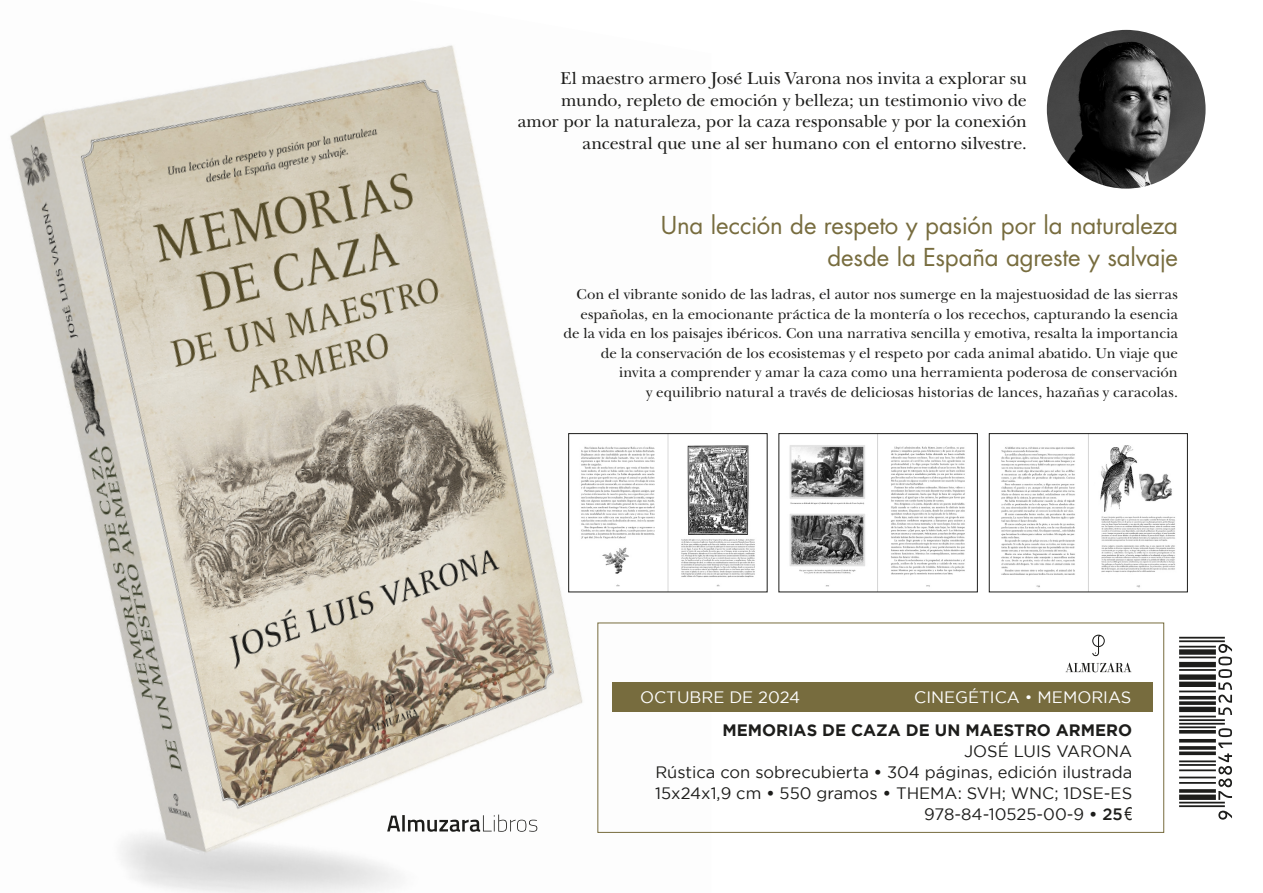
<style>
.page{position:relative;width:1263px;height:893px;background:#fff}
.page>*{position:absolute;margin:0;border:0;box-sizing:border-box;transform-origin:0 0}
.t1{font:24px/31.5px "Futura";letter-spacing:-.01em;color:#776c3e;text-align:right}
.t2{font:18px/21.6px "New Baskerville ITC Pro";letter-spacing:-.01em;color:#1d1d1b;text-align:right}
.t3{font:16.5px/21px "Gotham";color:#1d1d1b;text-align:right}
.t4{font:16.5px "Gotham";color:#fff}
.t5{font:700 16.5px "Gotham";color:#1d1d1b}
.t6{font:15px/19.5px "New Baskerville ITC Pro";letter-spacing:.005em;color:#1d1d1b;text-align:right}
.s1{font-weight:300}
.s2{font-weight:700}
.s3{font-weight:500}
.s4{font-family:"Arial Narrow";font-size:18.15px}
</style>
<div class="page">
<img style="left:10px;top:45px;width:701px;height:848px">
<img style="left:789px;top:435px;width:176px;height:155px">
<img style="left:1001px;top:435px;width:175px;height:155px">
<div style="left:989px;top:433px;width:198px;height:159px;border:1px solid #1d1d1b"></div>
<img style="left:570px;top:435px;width:185px;height:155px">
<div style="left:568px;top:433px;width:199px;height:159px;border:1px solid #1d1d1b"></div>
<div style="left:612px;top:682px;width:541px;height:29px;background:#776c3e"></div>
<div style="left:597px;top:623px;width:567px;height:210px;border:1px solid #776c3e"></div>
<svg style="left:387px;top:815px;width:150px;height:17px"></svg>
<svg style="left:1179px;top:637px;width:53px;height:183px"></svg>
<img style="left:1047px;top:30px;width:158px;height:159px;border-radius:79px">
<svg style="left:1065px;top:663px;width:66px;height:9px"></svg>
<svg style="left:1092px;top:635px;width:13px;height:21px"></svg>
<p class="t2" style="left:518px;top:68px;width:511px">El maestro armero José Luis Varona nos invita a explorar su mundo, repleto de emoción y belleza; un testimonio vivo de amor por la naturaleza, por la caza responsable y por la conexión ancestral que une al ser humano con el entorno silvestre.</p>
<h1 class="t1" style="left:661px;top:210px;width:519px">Una lección de respeto y pasión por la naturaleza desde la España agreste y salvaje</h1>
<p class="t6" style="left:563px;top:285px;width:616px">Con el vibrante sonido de las ladras, el autor nos sumerge en la majestuosidad de las sierras españolas, en la emocionante práctica de la montería o los recechos, capturando la esencia de la vida en los paisajes ibéricos. Con una narrativa sencilla y emotiva, resalta la importancia de la conservación de los ecosistemas y el respeto por cada animal abatido. Un viaje que invita a comprender y amar la caza como una herramienta poderosa de conservación<br>y equilibrio natural a través de deliciosas historias de lances, hazañas y caracolas.</p>
<p class="t4" style="left:640px;top:688px;width:162px">OCTUBRE DE 2024</p>
<p class="t4" style="left:914px;top:688px;width:219px">CINEGÉTICA <span class="s1">•</span> MEMORIAS</p>
<p class="t5" style="left:722px;top:720px;width:411px">MEMORIAS DE CAZA DE UN MAESTRO ARMERO</p>
<p class="t3" style="left:655px;top:740px;width:478px">JOSÉ LUIS VARONA<br>Rústica con sobrecubierta <span class="s2">•</span> 304 páginas, edición ilustrada 15x24x1,9 cm <span class="s2">•</span> 550 gramos <span class="s2">•</span> THEMA: SVH; WNC; 1DSE-ES 978-84-10525-00-9 <span class="s2">•</span> <span class="s3">25</span> <span class="s4">€</span></p>
</div>
